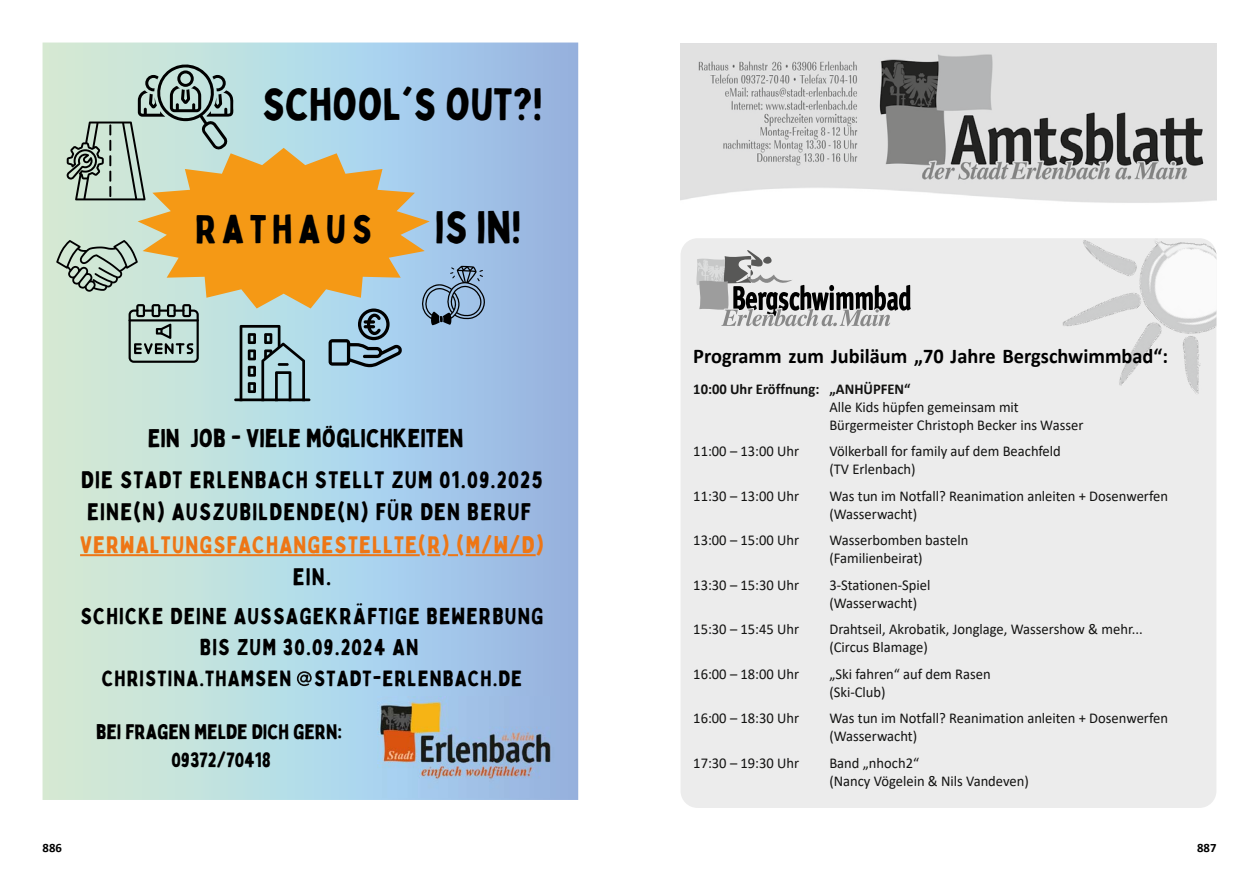
<style>
.page{position:relative;width:1259px;height:893px;background:#fff}
.page>*{position:absolute;margin:0;border:0;box-sizing:border-box;transform-origin:0 0}
.t1{font:44.55px "Bobby Jones";color:#000}
.t2{font:39.45px "Bobby Jones";letter-spacing:.14em;color:#000}
.t3{font:25.2px "Bobby Jones";color:#000}
.t4{font:23.55px/32.4px "Bobby Jones";letter-spacing:.05em;color:#000}
.t5{font:23.55px "Bobby Jones";letter-spacing:.05em;color:#ee7615}
.t6{font:22.65px/31px "Bobby Jones";letter-spacing:.05em;color:#000;text-align:center}
.t7{font:21.75px "Bobby Jones";letter-spacing:.05em;color:#000}
.t8{font:700 21px "Calibri";color:#000}
.t9{font:20.55px/28.3px "Bobby Jones";color:#000;text-align:center}
.t10{font:15px/18px "Calibri";color:#121211}
.t11{font:700 15px "Calibri";color:#121211}
.t12{font:700 12.75px "Calibri";color:#000}
</style>
<div class="page">
<div style="left:680px;top:238px;width:536px;height:570px;background:#ececec;border-radius:17px"></div>
<img style="left:1062px;top:240px;width:154px;height:154px">
<svg style="left:696px;top:250px;width:214px;height:76px"></svg>
<img style="left:680px;top:44px;width:536px;height:159px">
<svg style="left:43px;top:43px;width:535px;height:757px;background:#b3d3e2"></svg>
<svg style="left:138px;top:148px;width:291px;height:160px;background:#e0ad57"></svg>
<svg style="left:328px;top:308px;width:74px;height:59px;background:#7e9daf"></svg>
<svg style="left:420px;top:266px;width:67px;height:59px;background:#829fbc"></svg>
<hr style="left:234px;top:398px;width:76px;height:3px;background:#000">
<svg style="left:240px;top:325px;width:65px;height:74px;background:#85a2a7"></svg>
<svg style="left:129px;top:304px;width:70px;height:59px;background:#8c9f98"></svg>
<svg style="left:56px;top:240px;width:82px;height:52px;background:#a6b9ab"></svg>
<svg style="left:67px;top:61px;width:167px;height:139px;background:#b2c0ad"></svg>
<svg style="left:297px;top:671px;width:15px;height:15px"></svg>
<img style="left:378px;top:697px;width:178px;height:100px">
<hr style="left:466px;top:554px;width:70px;height:2px;background:#ee7615">
<svg style="left:448px;top:554px;width:10px;height:2px"></svg>
<svg style="left:427px;top:554px;width:13px;height:2px"></svg>
<hr style="left:80px;top:554px;width:340px;height:2px;background:#ee7615">
<h1 class="t1" style="left:262px;top:75px;width:282px">SCHOOL´S OUT?!</h1>
<h2 class="t2" style="left:195px;top:203px;width:178px">RATHAUS</h2>
<h1 class="t1" style="left:435px;top:198px;width:88px">IS IN!</h1>
<h3 class="t3" style="left:148px;top:422px;width:317px">EIN JOB - VIELE MÖGLICHKEITEN</h3>
<h3 class="t4" style="left:81px;top:464px;width:463px">DIE STADT ERLENBACH STELLT ZUM 01.09.2025<br>EINE(N) AUSZUBILDENDE(N) FÜR DEN BERUF</h3>
<h3 class="t5" style="left:80px;top:529px;width:465px">VERWALTUNGSFACHANGESTELLTE(R) (M/W/D)</h3>
<h3 class="t4" style="left:293px;top:561px;width:40px">EIN.</h3>
<h3 class="t6" style="left:80px;top:601px;width:464px">SCHICKE DEINE AUSSAGEKRÄFTIGE BEWERBUNG<br>BIS ZUM 30.09.2024 AN</h3>
<h3 class="t7" style="left:102px;top:664px;width:422px">CHRISTINA.THAMSEN STADT-ERLENBACH.DE</h3>
<h3 class="t9" style="left:96px;top:718px;width:247px">BEI FRAGEN MELDE DICH GERN:<br>09372/70418</h3>
<h3 class="t8" style="left:693px;top:341px;width:476px">Programm zum Jubiläum „70 Jahre Bergschwimmbad“:</h3>
<p class="t11" style="left:693px;top:378px;width:219px">10:00 Uhr Eröffnung: „ANHÜPFEN“</p>
<p class="t10" style="left:829px;top:397px;width:255px">Alle Kids hüpfen gemeinsam mit<br>Bürgermeister Christoph Becker ins Wasser</p>
<p class="t10" style="left:693px;top:442px;width:107px">11:00 – 13:00 Uhr</p>
<p class="t10" style="left:829px;top:442px;width:233px">Völkerball for family auf dem Beachfeld (TV Erlenbach)</p>
<p class="t10" style="left:693px;top:486px;width:107px">11:30 – 13:00 Uhr</p>
<p class="t10" style="left:829px;top:486px;width:340px">Was tun im Notfall? Reanimation anleiten + Dosenwerfen (Wasserwacht)</p>
<p class="t10" style="left:693px;top:531px;width:107px">13:00 – 15:00 Uhr</p>
<p class="t10" style="left:829px;top:531px;width:140px">Wasserbomben basteln (Familienbeirat)</p>
<p class="t10" style="left:693px;top:575px;width:107px">13:30 – 15:30 Uhr</p>
<p class="t10" style="left:829px;top:575px;width:103px">3-Stationen-Spiel (Wasserwacht)</p>
<p class="t10" style="left:693px;top:620px;width:107px">15:30 – 15:45 Uhr</p>
<p class="t10" style="left:829px;top:620px;width:315px">Drahtseil, Akrobatik, Jonglage, Wassershow &amp; mehr... (Circus Blamage)</p>
<p class="t10" style="left:693px;top:664px;width:107px">16:00 – 18:00 Uhr</p>
<p class="t10" style="left:829px;top:664px;width:163px">„Ski fahren“ auf dem Rasen (Ski-Club)</p>
<p class="t10" style="left:693px;top:709px;width:107px">16:00 – 18:30 Uhr</p>
<p class="t10" style="left:829px;top:709px;width:340px">Was tun im Notfall? Reanimation anleiten + Dosenwerfen (Wasserwacht)</p>
<p class="t10" style="left:693px;top:753px;width:107px">17:30 – 19:30 Uhr</p>
<p class="t10" style="left:829px;top:753px;width:201px">Band „nhoch2“<br>(Nancy Vögelein &amp; Nils Vandeven)</p>
<p class="t12" style="left:43px;top:838px;width:21px">886</p>
<p class="t12" style="left:1197px;top:838px;width:21px">887</p>
</div>
